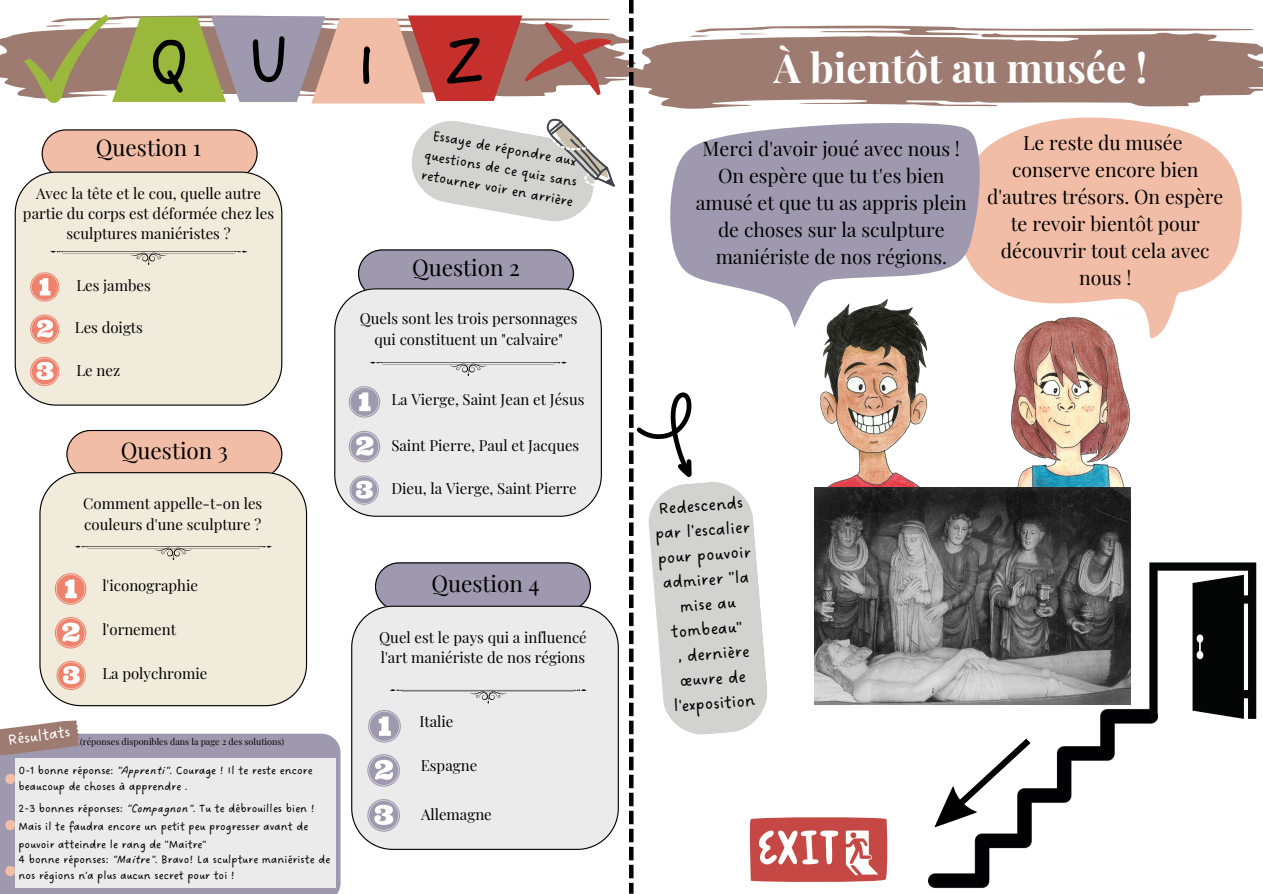
<style>
.page{position:relative;width:1263px;height:894px;background:#fff}
.page>*{position:absolute;margin:0;border:0;box-sizing:border-box;transform-origin:0 0}
.t1{font:74.7px "DO Sans Regular";color:#000}
.t2{font:700 40.2px "Playfair Display";color:#fff}
.t3{font:22.5px "Playfair Display";color:#000}
.t4{font:19.5px/27px "Playfair Display";color:#000;text-align:center}
.t5{font:18px/24.8px "DO Sans Regular";color:#000;text-align:center}
.t6{font:16.5px "DO Sans Regular";color:#fff}
.t7{font:15px/20.2px "Playfair Display";color:#000}
.t8{font:15px/20.2px "DO Sans Regular";color:#000;text-align:center}
.t9{font:12px/16px "DO Sans Regular";color:#000}
.t10{font:9px "Playfair Display";color:#000}
.s1{font-family:"DO Sans Slanted"}
</style>
<div class="page">
<svg style="left:0;top:18px;width:634px;height:79px;fill:#9d7b71"></svg>
<svg style="left:66px;top:430px;width:216px;height:42px;background:#e9b9a3"></svg>
<div style="left:39px;top:472px;width:268px;height:234px;background:#f1ebdb"></div>
<svg style="left:74px;top:545px;width:199px;height:15px;background:#dfd9cb"></svg>
<svg style="left:55px;top:573px;width:31px;height:31px"></svg>
<svg style="left:55px;top:616px;width:31px;height:32px"></svg>
<svg style="left:57px;top:660px;width:29px;height:29px"></svg>
<div style="left:0;top:733px;width:340px;height:160px;background:#9f99af"></div>
<svg style="left:5px;top:773px;width:10px;height:10px"></svg>
<svg style="left:5px;top:819px;width:10px;height:11px"></svg>
<svg style="left:5px;top:865px;width:10px;height:10px"></svg>
<div style="left:16px;top:757px;width:320px;height:130px;background:#ebebeb"></div>
<svg style="left:0;top:720px;width:80px;height:36px;background:#aa918d"></svg>
<div style="left:15px;top:187px;width:267px;height:218px;background:#f1ebdb"></div>
<svg style="left:49px;top:251px;width:199px;height:14px;background:#ded8ca"></svg>
<svg style="left:30px;top:272px;width:29px;height:29px"></svg>
<svg style="left:30px;top:314px;width:29px;height:29px"></svg>
<svg style="left:30px;top:356px;width:29px;height:30px"></svg>
<svg style="left:358px;top:249px;width:216px;height:39px;background:#9c97ab"></svg>
<div style="left:334px;top:288px;width:268px;height:228px;background:#ebebeb"></div>
<svg style="left:369px;top:362px;width:199px;height:14px;background:#d8d8d8"></svg>
<svg style="left:349px;top:386px;width:31px;height:31px"></svg>
<svg style="left:349px;top:430px;width:31px;height:32px"></svg>
<svg style="left:350px;top:475px;width:29px;height:29px"></svg>
<svg style="left:375px;top:562px;width:216px;height:43px;background:#9d97ac"></svg>
<div style="left:351px;top:605px;width:268px;height:244px;background:#ebebeb"></div>
<svg style="left:389px;top:689px;width:199px;height:14px;background:#d8d8d8"></svg>
<svg style="left:368px;top:709px;width:33px;height:33px"></svg>
<svg style="left:367px;top:753px;width:33px;height:33px"></svg>
<svg style="left:367px;top:798px;width:33px;height:33px"></svg>
<svg style="left:24px;top:15px;width:606px;height:209px"></svg>
<svg style="left:631px;top:26px;width:632px;height:83px;fill:#9d7b71"></svg>
<img style="left:1011px;top:341px;width:120px;height:148px">
<img style="left:820px;top:327px;width:108px;height:160px">
<svg style="left:981px;top:117px;width:261px;height:224px;fill:#f1bda6"></svg>
<svg style="left:670px;top:123px;width:311px;height:204px;fill:#9f99af"></svg>
<img style="left:814px;top:487px;width:316px;height:217px">
<img style="left:928px;top:683px;width:230px;height:206px">
<svg style="left:928px;top:727px;width:113px;height:113px"></svg>
<svg style="left:749px;top:817px;width:139px;height:65px"></svg>
<svg style="left:1149px;top:562px;width:107px;height:156px"></svg>
<svg style="left:631px;top:389px;width:137px;height:346px"></svg>
<hr style="left:629px;top:0;width:4px;height:14px;background:#000">
<hr style="left:629px;top:18px;width:4px;height:14px;background:#000">
<hr style="left:629px;top:36px;width:4px;height:14px;background:#000">
<hr style="left:629px;top:54px;width:4px;height:14px;background:#000">
<hr style="left:629px;top:72px;width:4px;height:14px;background:#000">
<hr style="left:629px;top:90px;width:4px;height:14px;background:#000">
<hr style="left:629px;top:108px;width:4px;height:14px;background:#000">
<hr style="left:629px;top:126px;width:4px;height:14px;background:#000">
<hr style="left:629px;top:144px;width:4px;height:14px;background:#000">
<hr style="left:629px;top:162px;width:4px;height:14px;background:#000">
<hr style="left:629px;top:180px;width:4px;height:14px;background:#000">
<hr style="left:629px;top:198px;width:4px;height:14px;background:#000">
<hr style="left:629px;top:216px;width:4px;height:14px;background:#000">
<hr style="left:629px;top:234px;width:4px;height:14px;background:#000">
<hr style="left:629px;top:252px;width:4px;height:14px;background:#000">
<hr style="left:629px;top:270px;width:4px;height:14px;background:#000">
<hr style="left:629px;top:288px;width:4px;height:14px;background:#000">
<hr style="left:629px;top:306px;width:4px;height:14px;background:#000">
<hr style="left:629px;top:324px;width:4px;height:14px;background:#000">
<hr style="left:629px;top:342px;width:4px;height:14px;background:#000">
<hr style="left:629px;top:360px;width:4px;height:14px;background:#000">
<hr style="left:629px;top:378px;width:4px;height:14px;background:#000">
<hr style="left:629px;top:396px;width:4px;height:14px;background:#000">
<hr style="left:629px;top:414px;width:4px;height:14px;background:#000">
<hr style="left:629px;top:432px;width:4px;height:14px;background:#000">
<hr style="left:629px;top:450px;width:4px;height:14px;background:#000">
<hr style="left:629px;top:468px;width:4px;height:14px;background:#000">
<hr style="left:629px;top:486px;width:4px;height:14px;background:#000">
<hr style="left:629px;top:504px;width:4px;height:14px;background:#000">
<hr style="left:629px;top:522px;width:4px;height:14px;background:#000">
<hr style="left:629px;top:540px;width:4px;height:14px;background:#000">
<hr style="left:629px;top:558px;width:4px;height:14px;background:#000">
<hr style="left:629px;top:576px;width:4px;height:14px;background:#000">
<hr style="left:629px;top:594px;width:4px;height:14px;background:#000">
<hr style="left:629px;top:612px;width:4px;height:14px;background:#000">
<hr style="left:629px;top:630px;width:4px;height:14px;background:#000">
<hr style="left:629px;top:648px;width:4px;height:14px;background:#000">
<hr style="left:629px;top:666px;width:4px;height:14px;background:#000">
<hr style="left:629px;top:684px;width:4px;height:14px;background:#000">
<hr style="left:629px;top:702px;width:4px;height:14px;background:#000">
<hr style="left:629px;top:720px;width:4px;height:14px;background:#000">
<hr style="left:629px;top:738px;width:4px;height:14px;background:#000">
<hr style="left:629px;top:756px;width:4px;height:14px;background:#000">
<hr style="left:629px;top:774px;width:4px;height:14px;background:#000">
<hr style="left:629px;top:792px;width:4px;height:14px;background:#000">
<hr style="left:629px;top:810px;width:4px;height:14px;background:#000">
<hr style="left:629px;top:828px;width:4px;height:14px;background:#000">
<hr style="left:629px;top:846px;width:4px;height:14px;background:#000">
<hr style="left:629px;top:864px;width:4px;height:14px;background:#000">
<hr style="left:629px;top:882px;width:4px;height:11px;background:#000">
<h1 class="t1" style="left:147px;top:17px;width:341px">QUIZ</h1>
<h3 class="t3" style="left:96px;top:131px;width:107px">Question 1</h3>
<p class="t7" style="left:23px;top:182px;width:253px;text-align:center">Avec la tête et le cou, quelle autre partie du corps est déformée chez les sculptures maniéristes ?</p>
<p class="t7" style="left:76px;top:275px;width:76px">Les jambes</p>
<p class="t7" style="left:75px;top:316px;width:70px">Les doigts</p>
<p class="t7" style="left:76px;top:359px;width:45px">Le nez</p>
<h3 class="t3" style="left:121px;top:434px;width:109px">Question 3</h3>
<p class="t7" style="left:83px;top:493px;width:181px">Comment appelle-t-on les couleurs d'une sculpture ?</p>
<p class="t7" style="left:102px;top:574px;width:97px">l'iconographie</p>
<p class="t7" style="left:102px;top:618px;width:75px">l'ornement</p>
<p class="t7" style="left:102px;top:662px;width:107px">La polychromie</p>
<p class="t6" style="left:6px;top:730px;width:65px;rotate:-8deg">Résultats</p>
<p class="t10" style="left:80px;top:735px;width:206px">(réponses disponibles dans la page 2 des solutions)</p>
<p class="t9" style="left:18px;top:762px;width:296px">0-1 bonne réponse: <span class="s1">"Apprenti"</span>. Courage ! Il te reste encore beaucoup de choses à apprendre .</p>
<p class="t9" style="left:18px;top:800px;width:298px;line-height:18px">2-3 bonnes réponses: <span class="s1">"Compagnon"</span>. Tu te débrouilles bien !<br>Mais il te faudra encore un petit peu progresser avant de pouvoir atteindre le rang de "Maitre"</p>
<p class="t9" style="left:18px;top:851px;width:313px">4 bonne réponses: <span class="s1">"Maitre"</span>. Bravo! La sculpture maniériste de nos régions n'a plus aucun secret pour toi !</p>
<p class="t8" style="left:430px;top:125px;width:156px;rotate:10deg">Essaye de répondre aux questions de ce quiz sans retourner voir en arrière</p>
<h3 class="t3" style="left:412px;top:252px;width:109px">Question 2</h3>
<p class="t7" style="left:360px;top:308px;width:219px;text-align:center">Quels sont les trois personnages qui constituent un "calvaire"</p>
<p class="t7" style="left:391px;top:388px;width:195px">La Vierge, Saint Jean et Jésus</p>
<p class="t7" style="left:391px;top:434px;width:189px">Saint Pierre, Paul et Jacques</p>
<p class="t7" style="left:391px;top:477px;width:187px">Dieu, la Vierge, Saint Pierre</p>
<h3 class="t3" style="left:431px;top:567px;width:110px">Question 4</h3>
<p class="t7" style="left:379px;top:626px;width:209px">Quel est le pays qui a influencé l'art maniériste de nos régions</p>
<p class="t7" style="left:419px;top:710px;width:36px">Italie</p>
<p class="t7" style="left:421px;top:754px;width:58px">Espagne</p>
<p class="t7" style="left:421px;top:803px;width:72px">Allemagne</p>
<h2 class="t2" style="left:774px;top:39px;width:375px">À bientôt au musée !</h2>
<h3 class="t4" style="left:696px;top:134px;width:273px">Merci d'avoir joué avec nous !<br>On espère que tu t'es bien amusé et que tu as appris plein de choses sur la sculpture maniériste de nos régions.</h3>
<h3 class="t4" style="left:987px;top:128px;width:238px">Le reste du musée conserve encore bien d'autres trésors. On espère te revoir bientôt pour découvrir tout cela avec nous !</h3>
<p class="t5" style="left:653px;top:497px;width:96px;rotate:-4deg">Redescends par l'escalier pour pouvoir admirer "la mise au tombeau"<br>, dernière œuvre de l'exposition</p>
</div>
